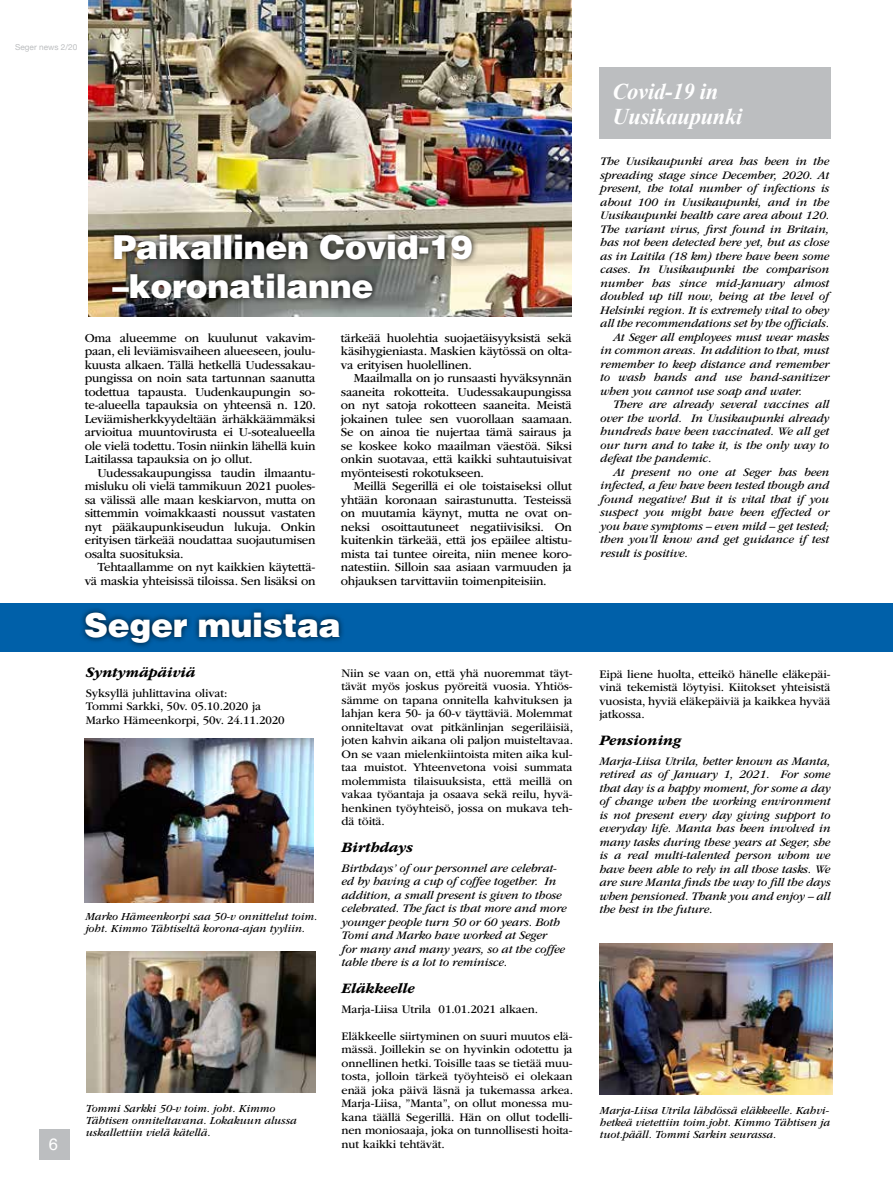
<style>
.page{position:relative;width:893px;height:1191px;background:#fff}
.page>*{position:absolute;margin:0;border:0;box-sizing:border-box;transform-origin:0 0}
.t1{font:900 33px/39px "Helvetica LT Std";letter-spacing:-.01em;color:#fff}
.t2{font:italic 700 22.5px/25.5px "Times New Roman";letter-spacing:-.01em;color:#fff}
.t3{font:16.5px "Helvetica";color:#fff}
.t4{font:italic 700 15px "ITC Garamond Std";letter-spacing:-.01em;color:#000}
.t5{font:12.75px/13.5px "ITC Garamond Std";letter-spacing:-.02em;color:#000;text-align:justify}
.t6{font:italic 12px/13.5px "ITC Garamond Std";letter-spacing:-.01em;color:#000}
.t7{font:12px/13.5px "ITC Garamond Std";letter-spacing:-.01em;color:#000;text-align:justify}
.t8{font:italic 11.25px/12px "ITC Garamond Std";color:#000}
.t9{font:8.25px "Helvetica Neue";color:#bcbec0}
</style>
<div class="page">
<div style="left:40px;top:1129px;width:30px;height:30px;background:#bcbec0"></div>
<img style="left:88px;top:0;width:484px;height:317px">
<div style="left:0;top:603px;width:892px;height:48px;background:#0060a9"></div>
<div style="left:80px;top:607px;width:265px;height:43px;background:#000;opacity:.78"></div>
<div style="left:600px;top:68px;width:231px;height:71px;background:#bcbec0"></div>
<img style="left:87px;top:951px;width:229px;height:141px">
<img style="left:85px;top:738px;width:229px;height:164px">
<img style="left:600px;top:943px;width:232px;height:151px">
<div style="left:106px;top:229px;width:373px;height:76px;background:#000;opacity:.78"></div>
<p class="t9" style="left:15px;top:41px;width:64px">Seger news 2/20</p>
<h1 class="t1" style="left:113px;top:227px;width:362px">Paikallinen Covid-19 –koronatilanne</h1>
<p class="t5" style="left:341px;top:331px;width:233px">tärkeää huolehtia suojaetäisyyksistä sekä käsihygieniasta. Maskien käytössä on olta&shy;va erityisen huolellinen.</p>
<p class="t5" style="left:341px;top:371px;width:233px;text-indent:13px">Maailmalla on jo runsaasti hyväksynnän saaneita rokotteita. Uudessakaupungissa on nyt satoja rokotteen saaneita. Meistä jokainen tulee sen vuorollaan saamaan.<br>Se on ainoa tie nujertaa tämä sairaus ja se koskee koko maailman väestöä. Siksi onkin suotavaa, että kaikki suhtautuisivat myönteisesti rokotukseen.</p>
<p class="t5" style="left:341px;top:479px;width:233px;text-indent:13px">Meillä Segerillä ei ole toistaiseksi ollut yhtään koronaan sairastunutta. Testeissä on muutamia käynyt, mutta ne ovat on&shy;neksi osoittautuneet negatiivisiksi. On kuitenkin tärkeää, että jos epäilee altistu&shy;mista tai tuntee oireita, niin menee koro&shy;natestiin. Silloin saa asiaan varmuuden ja ohjauksen tarvittaviin toimenpiteisiin.</p>
<p class="t5" style="left:85px;top:331px;width:233px">Oma alueemme on kuulunut vakavim&shy;paan, eli leviämisvaiheen alueeseen, joulu&shy;kuusta alkaen. Tällä hetkellä Uudessakau&shy;pungissa on noin sata tartunnan saanutta todettua tapausta. Uudenkaupungin so&shy;te-alueella tapauksia on yhteensä n. 120.<br>Leviämisherkkyydeltään ärhäkkäämmäksi arvioitua muuntovirusta ei U-sotealueella ole vielä todettu. Tosin niinkin lähellä kuin Laitilassa tapauksia on jo ollut.</p>
<p class="t5" style="left:85px;top:466px;width:232px;text-indent:13px">Uudessakaupungissa taudin ilmaantu&shy;misluku oli vielä tammikuun 2021 puoles&shy;sa välissä alle maan keskiarvon, mutta on sittemmin voimakkaasti noussut vastaten nyt pääkaupunkiseudun lukuja. Onkin erityisen tärkeää noudattaa suojautumisen osalta suosituksia.</p>
<p class="t5" style="left:85px;top:560px;width:232px;text-align:right">Tehtaallamme on nyt kaikkien käytettä&shy;vä maskia yhteisissä tiloissa. Sen lisäksi on</p>
<h3 class="t3" style="left:49px;top:1131px;width:11px">6</h3>
<h1 class="t1" style="left:84px;top:605px;width:258px">Seger muistaa</h1>
<p class="t4" style="left:86px;top:664px;width:111px">Syntymäpäiviä</p>
<p class="t7" style="left:86px;top:686px;width:200px;text-align:left">Syksyllä juhlittavina olivat:<br>Tommi Sarkki, 50v. 05.10.2020 ja<br>Marko Hämeenkorpi, 50v. 24.11.2020</p>
<p class="t8" style="left:85px;top:910px;width:233px">Marko Hämeenkorpi saa 50-v onnittelut toim. joht. Kimmo Tähtiseltä korona-ajan tyyliin.</p>
<p class="t8" style="left:86px;top:1102px;width:212px">Tommi Sarkki 50-v toim. joht. Kimmo<br>Tähtisen onniteltavana. Lokakuun alussa uskallettiin vielä kätellä.</p>
<p class="t7" style="left:342px;top:666px;width:233px">Niin se vaan on, että yhä nuoremmat täyt&shy;tävät myös joskus pyöreitä vuosia. Yhtiös&shy;sämme on tapana onnitella kahvituksen ja lahjan kera 50- ja 60-v täyttäviä. Molemmat onniteltavat ovat pitkänlinjan segeriläisiä, joten kahvin aikana oli paljon muisteltavaa.<br>On se vaan mielenkiintoista miten aika kul&shy;taa muistot. Yhteenvetona voisi summata molemmista tilaisuuksista, että meillä on vakaa työantaja ja osaava sekä reilu, hyvä&shy;henkinen työyhteisö, jossa on mukava teh&shy;dä töitä.</p>
<p class="t4" style="left:342px;top:839px;width:73px">Birthdays</p>
<p class="t6" style="left:342px;top:861px;width:226px">Birthdays’ of our personnel are celebrat&shy;ed by having a cup of coffee together. In addition, a small present is given to those celebrated. The fact is that more and more younger people turn 50 or 60 years. Both Tomi and Marko have worked at Seger<br>for many and many years, so at the coffee table there is a lot to reminisce.</p>
<p class="t4" style="left:342px;top:980px;width:75px">Eläkkeelle</p>
<p class="t7" style="left:342px;top:1002px;width:198px">Marja-Liisa Utrila 01.01.2021 alkaen.</p>
<p class="t7" style="left:342px;top:1029px;width:233px">Eläkkeelle siirtyminen on suuri muutos elä&shy;mässä. Joillekin se on hyvinkin odotettu ja onnellinen hetki. Toisille taas se tietää muu&shy;tosta, jolloin tärkeä työyhteisö ei olekaan enää joka päivä läsnä ja tukemassa arkea.<br>Marja-Liisa, ”Manta”, on ollut monessa mu&shy;kana täällä Segerillä. Hän on ollut todelli&shy;nen moniosaaja, joka on tunnollisesti hoita&shy;nut kaikki tehtävät.</p>
<h2 class="t2" style="left:612px;top:78px;width:132px">Covid-19 in<br>Uusikaupunki</h2>
<p class="t6" style="left:600px;top:155px;width:230px">The Uusikaupunki area has been in the</p>
<p class="t6" style="left:600px;top:168px;width:230px">spreading stage since December, 2020. At</p>
<p class="t6" style="left:600px;top:182px;width:230px">present, the total number of infections is</p>
<p class="t6" style="left:600px;top:195px;width:230px">about 100 in Uusikaupunki, and in the</p>
<p class="t6" style="left:600px;top:209px;width:230px">Uusikaupunki health care area about 120.</p>
<p class="t6" style="left:600px;top:222px;width:230px">The variant virus, first found in Britain,</p>
<p class="t6" style="left:600px;top:236px;width:230px">has not been detected here yet, but as close</p>
<p class="t6" style="left:600px;top:249px;width:230px">as in Laitila (18 km) there have been some</p>
<p class="t6" style="left:600px;top:263px;width:230px">cases. In Uusikaupunki the comparison</p>
<p class="t6" style="left:600px;top:276px;width:230px">number has since mid-January almost</p>
<p class="t6" style="left:600px;top:290px;width:230px">doubled up till now, being at the level of</p>
<p class="t6" style="left:600px;top:303px;width:230px">Helsinki region. It is extremely vital to obey</p>
<p class="t6" style="left:600px;top:317px;width:230px">all the recommendations set by the officials.</p>
<p class="t6" style="left:613px;top:330px;width:218px">At Seger all employees must wear masks</p>
<p class="t6" style="left:600px;top:344px;width:230px">in common areas. In addition to that, must</p>
<p class="t6" style="left:600px;top:357px;width:230px">remember to keep distance and remember</p>
<p class="t6" style="left:600px;top:371px;width:230px">to wash hands and use hand-sanitizer</p>
<p class="t6" style="left:600px;top:384px;width:203px">when you cannot use soap and water.</p>
<p class="t6" style="left:613px;top:398px;width:218px">There are already several vaccines all</p>
<p class="t6" style="left:600px;top:411px;width:230px">over the world. In Uusikaupunki already</p>
<p class="t6" style="left:600px;top:425px;width:230px">hundreds have been vaccinated. We all get</p>
<p class="t6" style="left:600px;top:438px;width:230px">our turn and to take it, is the only way to</p>
<p class="t6" style="left:600px;top:452px;width:113px">defeat the pandemic.</p>
<p class="t6" style="left:613px;top:465px;width:218px">At present no one at Seger has been</p>
<p class="t6" style="left:600px;top:479px;width:230px">infected, a few have been tested though and</p>
<p class="t6" style="left:600px;top:492px;width:230px">found negative! But it is vital that if you</p>
<p class="t6" style="left:600px;top:506px;width:230px">suspect you might have been effected or</p>
<p class="t6" style="left:600px;top:519px;width:230px">you have symptoms – even mild – get tested;</p>
<p class="t6" style="left:600px;top:533px;width:230px">then you’ll know and get guidance if test</p>
<p class="t6" style="left:600px;top:546px;width:89px">result is positive.</p>
<p class="t7" style="left:599px;top:667px;width:233px">Eipä liene huolta, etteikö hänelle eläkepäi&shy;vinä tekemistä löytyisi. Kiitokset yhteisistä vuosista, hyviä eläkepäiviä ja kaikkea hyvää jatkossa.</p>
<p class="t4" style="left:599px;top:732px;width:84px">Pensioning</p>
<p class="t6" style="left:599px;top:754px;width:233px;text-align:justify">Marja-Liisa Utrila, better known as Manta, retired as of January 1, 2021. For some that day is a happy moment, for some a day of change when the working environment is not present every day giving support to everyday life. Manta has been involved in many tasks during these years at Seger, she is a real multi-talented person whom we have been able to rely in all those tasks. We are sure Manta finds the way to fill the days when pensioned. Thank you and enjoy – all the best in the future.</p>
<p class="t8" style="left:600px;top:1104px;width:232px;text-align:justify">Marja-Liisa Utrila lähdössä eläkkeelle. Kahvi&shy;hetkeä vietettiin toim.joht. Kimmo Tähtisen ja tuot.pääll. Tommi Sarkin seurassa.</p>
</div>
